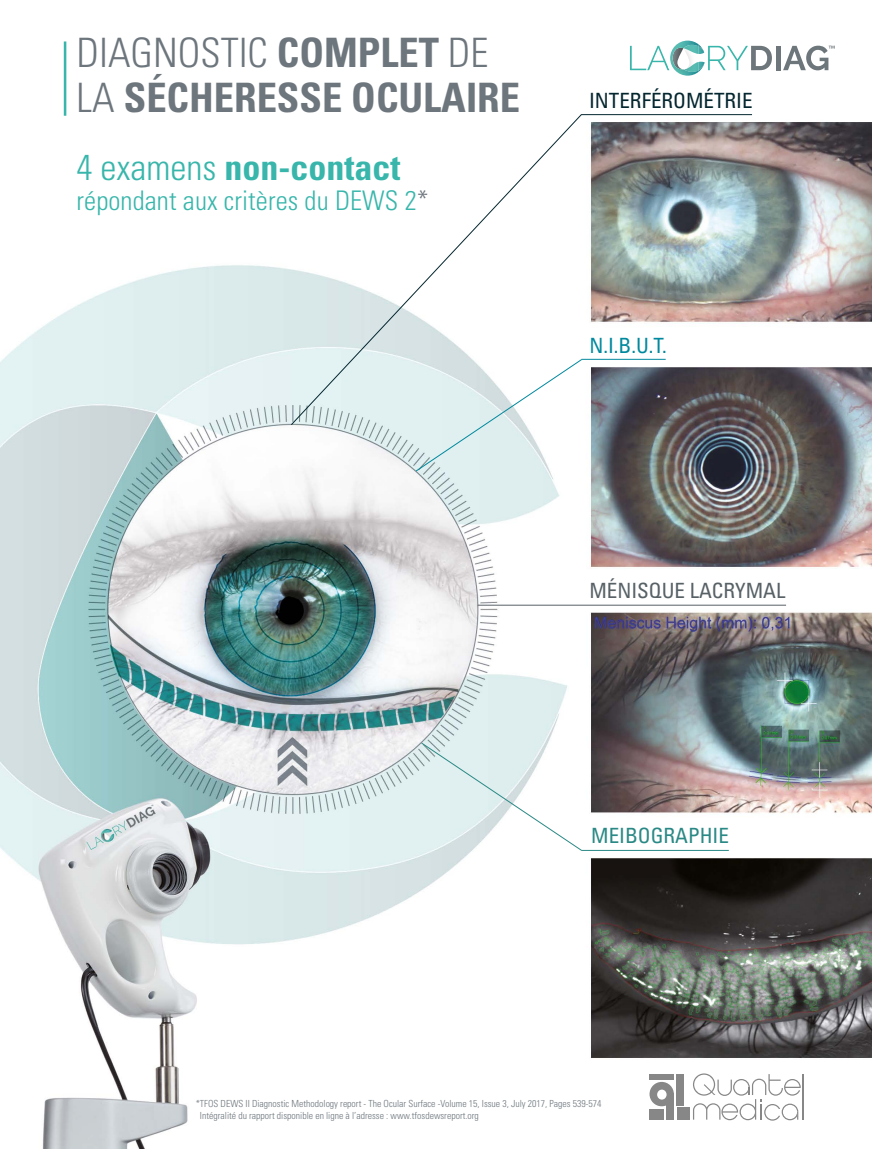
<style>
.page{position:relative;width:872px;height:1149px;background:#fff}
.page>*{position:absolute;margin:0;border:0;box-sizing:border-box;transform-origin:0 0}
.t1{font:700 condensed 40.5px/45px "Univers LT Std";color:#6d767d}
.t2{font:700 condensed 36px "Univers LT Std";color:#38b6ab}
.t3{font:300 condensed 27px "Univers LT Std";letter-spacing:.005em;color:#38b6ab}
.t4{font:condensed 21px "Univers LT Std";color:#576166}
.t5{font:condensed 21px "Univers LT Std";color:#04262f}
.t6{font:condensed 21px "Univers LT Std";color:#2a8985}
.t7{font:condensed 21px "Univers LT Std";color:#00899e}
.t8{font:300 condensed 9.75px/11.7px "Univers LT Std";color:#6d767d}
.s1{font-weight:300}
.s2{color:#6d767d}
</style>
<div class="page">
<img style="left:0;top:41px;width:872px;height:1107px">
<hr style="left:581px;top:359px;width:84px;height:1px;background:#00899e">
<svg style="left:290px;top:113px;width:292px;height:312px"></svg>
<hr style="left:581px;top:114px;width:171px;height:1px;background:#04262f">
<svg style="left:420px;top:741px;width:163px;height:110px"></svg>
<svg style="left:415px;top:358px;width:168px;height:114px"></svg>
<hr style="left:581px;top:849px;width:148px;height:1px;background:#2a8985">
<hr style="left:477px;top:604px;width:309px;height:1px;background:#576166">
<hr style="left:64px;top:41px;width:2px;height:75px;background:#38b6ab">
<div style="left:649px;top:1073px;width:25px;height:6px;background:#878787"></div>
<div style="left:649px;top:1108px;width:15px;height:11px;background:#878787"></div>
<div style="left:677px;top:1106px;width:12px;height:13px;background:#878787"></div>
<div style="left:676px;top:1073px;width:8px;height:32px;background:#878787"></div>
<div style="left:666px;top:1092px;width:8px;height:27px;background:#878787"></div>
<div style="left:649px;top:1081px;width:25px;height:24px;background:#878787;border-radius:50%"></div>
<div style="left:657px;top:1089px;width:9px;height:10px;background:#fff;border-radius:50%"></div>
<hr style="left:802px;top:1073px;width:1px;height:46px;background:#878787">
<svg style="left:693px;top:1073px;width:107px;height:47px"></svg>
<div style="left:775px;top:46px;width:5px;height:24px;background:#6d767a"></div>
<svg style="left:698px;top:44px;width:74px;height:28px"></svg>
<img style="left:668px;top:40px;width:30px;height:38px">
<svg style="left:630px;top:46px;width:39px;height:24px"></svg>
<img style="left:670px;top:41px;width:28px;height:35px">
<svg style="left:677px;top:48px;width:12px;height:21px"></svg>
<svg style="left:783px;top:46px;width:51px;height:24px"></svg>
<h1 class="t1" style="left:77px;top:30px;width:445px"><span class="s1">DIAGNOSTIC</span> COMPLET <span class="s1">DE<br>LA</span> SÉCHERESSE OCULAIRE</h1>
<h2 class="t2" style="left:77px;top:145px;width:325px"><span class="s1">4 examens</span> non-contact</h2>
<h3 class="t3" style="left:77px;top:184px;width:354px">répondant aux critères du DEWS 2<span class="s2">*</span></h3>
<h3 class="t5" style="left:589px;top:87px;width:165px">INTERFÉROMÉTRIE</h3>
<h3 class="t7" style="left:589px;top:332px;width:79px">N.I.B.U.T.</h3>
<h3 class="t4" style="left:589px;top:577px;width:197px">MÉNISQUE LACRYMAL</h3>
<h3 class="t6" style="left:591px;top:821px;width:139px">MEIBOGRAPHIE</h3>
<p class="t8" style="left:200px;top:1097px;width:403px;text-indent:-4px">*TFOS DEWS II Diagnostic Methodology report - The Ocular Surface -Volume 15, Issue 3, July 2017, Pages 539-574<br>Intégralité du rapport disponible en ligne à l’adresse : www.tfosdewsreport.org</p>
</div>
